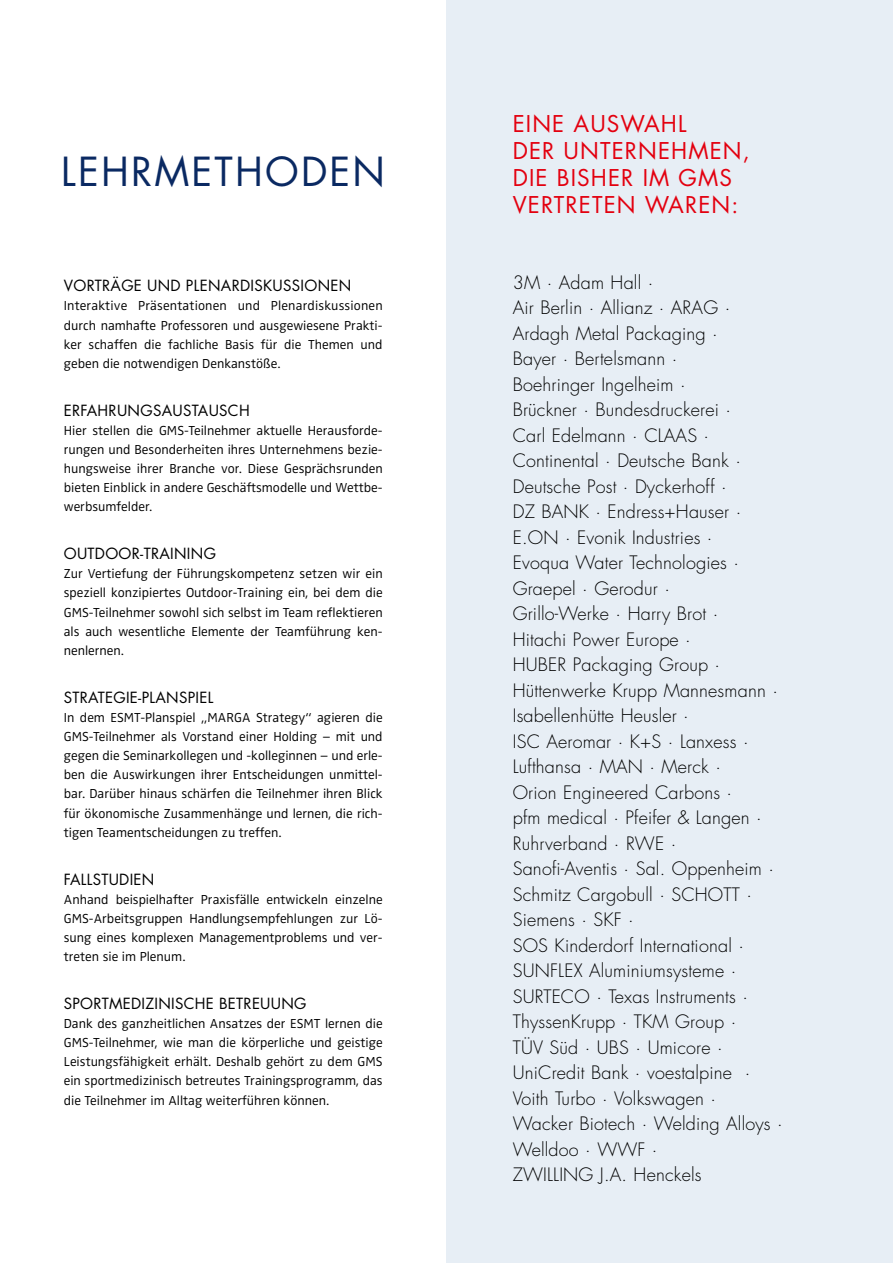
<style>
.page{position:relative;width:893px;height:1263px;background:#fff}
.page>*{position:absolute;margin:0;border:0;box-sizing:border-box;transform-origin:0 0}
.t1{font:39px "Futura Std";letter-spacing:.055em;color:#0a2962}
.t2{font:22.5px/27px "Futura Std";letter-spacing:.05em;color:#e3000f}
.t3{font:300 18px/25.5px "Futura Std";letter-spacing:.01em;color:#000}
.t4{font:15px "Futura Std";letter-spacing:.02em;color:#000}
.t5{font:300 13.5px/19.2px "Zwo OT";color:#000;text-align:justify}
</style>
<div class="page">
<div style="left:446px;top:0;width:447px;height:1263px;background:#e7eef5"></div>
<h1 class="t1" style="left:61px;top:147px;width:325px">LEHRMETHODEN</h1>
<p class="t4" style="left:64px;top:276px;width:289px">VORTRÄGE UND PLENARDISKUSSIONEN</p>
<p class="t5" style="left:64px;top:297px;width:320px">Interaktive Präsentationen und Plenardiskussionen durch namhafte Professoren und ausgewiesene Prakti&shy;ker schaffen die fachliche Basis für die Themen und geben die notwendigen Denkanstöße.</p>
<p class="t4" style="left:64px;top:401px;width:187px">ERFAHRUNGSAUSTAUSCH</p>
<p class="t5" style="left:64px;top:421px;width:320px">Hier stellen die GMS-Teilnehmer aktuelle Herausforde&shy;rungen und Besonderheiten ihres Unternehmens bezie&shy;hungsweise ihrer Branche vor. Diese Gesprächsrunden bieten Einblick in andere Geschäftsmodelle und Wettbe&shy;werbsumfelder.</p>
<p class="t4" style="left:64px;top:544px;width:154px">OUTDOOR-TRAINING</p>
<p class="t5" style="left:64px;top:564px;width:320px">Zur Vertiefung der Führungskompetenz setzen wir ein speziell konzipiertes Outdoor-Training ein, bei dem die GMS-Teilnehmer sowohl sich selbst im Team reflektieren als auch wesentliche Elemente der Teamführung ken&shy;nenlernen.</p>
<p class="t4" style="left:64px;top:688px;width:151px">STRATEGIE-PLANSPIEL</p>
<p class="t5" style="left:64px;top:708px;width:320px">In dem ESMT-Planspiel „MARGA Strategy“ agieren die GMS-Teilnehmer als Vorstand einer Holding – mit und gegen die Seminarkollegen und -kolleginnen – und erle&shy;ben die Auswirkungen ihrer Entscheidungen unmittel&shy;bar. Darüber hinaus schärfen die Teilnehmer ihren Blick für ökonomische Zusammenhänge und lernen, die rich&shy;tigen Teamentscheidungen zu treffen.</p>
<p class="t4" style="left:64px;top:869px;width:92px">FALLSTUDIEN</p>
<p class="t5" style="left:64px;top:890px;width:320px">Anhand beispielhafter Praxisfälle entwickeln einzelne GMS-Arbeitsgruppen Handlungsempfehlungen zur Lö&shy;sung eines komplexen Managementproblems und ver&shy;treten sie im Plenum.</p>
<p class="t4" style="left:64px;top:994px;width:244px">SPORTMEDIZINISCHE BETREUUNG</p>
<p class="t5" style="left:64px;top:1014px;width:320px">Dank des ganzheitlichen Ansatzes der ESMT lernen die GMS-Teilnehmer, wie man die körperliche und geistige Leistungsfähigkeit erhält. Deshalb gehört zu dem GMS ein sportmedizinisch betreutes Trainingsprogramm, das die Teilnehmer im Alltag weiterführen können.</p>
<h2 class="t2" style="left:513px;top:111px;width:238px">EINE AUSWAHL<br>DER UNTERNEHMEN,<br>DIE BISHER IM GMS<br>VERTRETEN WAREN:</h2>
<p class="t3" style="left:513px;top:270px;width:272px">3M · Adam Hall ·<br>Air Berlin · Allianz · ARAG ·<br>Ardagh Metal Packaging ·<br>Bayer · Bertelsmann ·<br>Boehringer Ingelheim ·<br>Brückner · Bundesdruckerei ·<br>Carl Edelmann · CLAAS ·<br>Continental · Deutsche Bank ·<br>Deutsche Post · Dyckerhoff ·<br>DZ BANK · Endress+Hauser ·<br>E.ON · Evonik Industries ·<br>Evoqua Water Technologies ·<br>Graepel · Gerodur ·<br>Grillo-Werke · Harry Brot ·<br>Hitachi Power Europe ·<br>HUBER Packaging Group ·<br>Hüttenwerke Krupp Mannesmann ·<br>Isabellenhütte Heusler ·<br>ISC Aeromar · K+S · Lanxess ·<br>Lufthansa · MAN · Merck ·<br>Orion Engineered Carbons ·<br>pfm medical · Pfeifer &amp; Langen ·<br>Ruhrverband · RWE ·<br>Sanofi-Aventis · Sal. Oppenheim ·<br>Schmitz Cargobull · SCHOTT ·<br>Siemens · SKF ·<br>SOS Kinderdorf International ·<br>SUNFLEX Aluminiumsysteme ·<br>SURTECO · Texas Instruments ·<br>ThyssenKrupp · TKM Group ·<br>TÜV Süd · UBS · Umicore ·<br>UniCredit Bank · voestalpine ·<br>Voith Turbo · Volkswagen ·<br>Wacker Biotech · Welding Alloys ·<br>Welldoo · WWF ·<br>ZWILLING J.A. Henckels</p>
</div>
